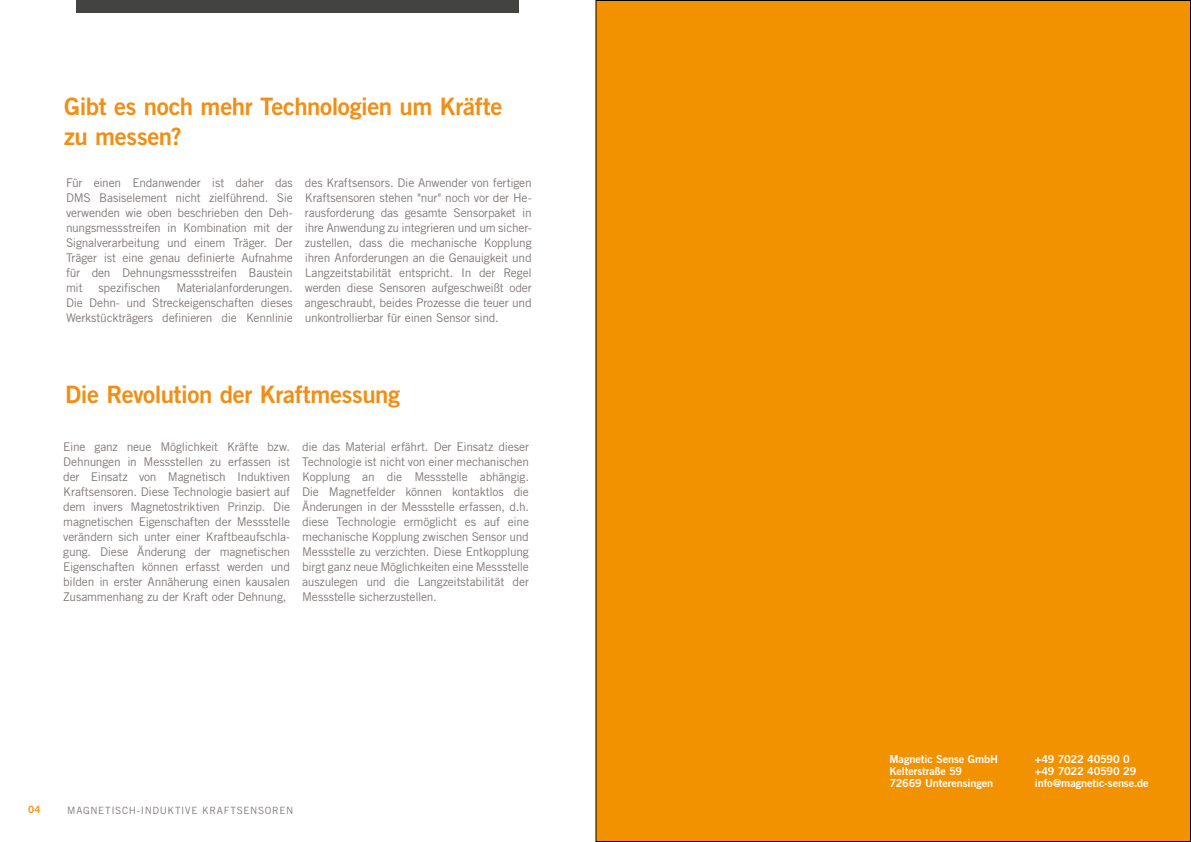
<style>
.page{position:relative;width:1191px;height:842px;background:#fff}
.page>*{position:absolute;margin:0;border:0;box-sizing:border-box;transform-origin:0 0}
.t1{font:24px/30px "Trade Gothic Bold Two";letter-spacing:-.015em;color:#f18e15}
.t2{font:12px/15px "Trade Gothic";letter-spacing:-.02em;color:#817a78;text-align:justify}
.t3{font:11px/12px "Trade Gothic Bold Two";letter-spacing:-.01em;color:#fff}
.t4{font:10px "Trade Gothic";letter-spacing:.06em;color:#817a78}
.t5{font:10px "Trade Gothic Bold Two";color:#f18e15}
</style>
<div class="page">
<div style="left:596px;top:1px;width:594px;height:840px;background:#f39200"></div>
<div style="left:76px;top:0;width:443px;height:12px;background:#434341"></div>
<h1 class="t1" style="left:64px;top:91px;width:440px">Gibt es noch mehr Technologien um Kräfte zu messen?</h1>
<p class="t2" style="left:66px;top:175px;width:228px">Für einen Endanwender ist daher das DMS Basiselement nicht zielführend. Sie verwenden wie oben beschrieben den Deh&shy;nungsmessstreifen in Kombination mit der Signalverarbeitung und einem Träger. Der Träger ist eine genau definierte Aufnahme für den Dehnungsmessstreifen Baustein mit</p>
<p class="t2" style="left:305px;top:175px;width:228px">des Kraftsensors. Die Anwender von fertigen Kraftsensoren stehen "nur" noch vor der He&shy;rausforderung das gesamte Sensorpaket in ihre Anwendung zu integrieren und um sicher&shy;zustellen, dass die mechanische Kopplung ihren Anforderungen an die Genauigkeit und Langzeitstabilität entspricht. In der Regel werden diese Sensoren aufgeschweißt oder angeschraubt, beides Prozesse die teuer und unkontrollierbar für einen Sensor sind.</p>
<p class="t2" style="left:66px;top:280px;width:228px;text-indent:110px">Materialanforderungen.<br>Die Dehn- und Streckeigenschaften dieses Werkstückträgers definieren die Kennlinie</p>
<p class="t2" style="left:98px;top:280px;width:64px">spezifischen</p>
<h1 class="t1" style="left:65px;top:379px;width:336px">Die Revolution der Kraftmessung</h1>
<p class="t2" style="left:63px;top:439px;width:228px">Eine ganz neue Möglichkeit Kräfte bzw.<br>Dehnungen in Messstellen zu erfassen ist der Einsatz von Magnetisch Induktiven Kraftsensoren. Diese Technologie basiert auf dem invers Magnetostriktiven Prinzip. Die magnetischen Eigenschaften der Messstelle verändern sich unter einer Kraftbeaufschla&shy;gung. Diese Änderung der magnetischen Eigenschaften können erfasst werden und bilden in erster Annäherung einen kausalen Zusammenhang zu der Kraft oder Dehnung,</p>
<p class="t2" style="left:302px;top:439px;width:228px">die das Material erfährt. Der Einsatz dieser Technologie ist nicht von einer mechanischen Kopplung an die Messstelle abhängig.<br>Die Magnetfelder können kontaktlos die Änderungen in der Messstelle erfassen, d.h. diese Technologie ermöglicht es auf eine mechanische Kopplung zwischen Sensor und Messstelle zu verzichten. Diese Entkopplung birgt ganz neue Möglichkeiten eine Messstelle auszulegen und die Langzeitstabilität der Messstelle sicherzustellen.</p>
<p class="t5" style="left:28px;top:803px;width:14px">04</p>
<p class="t4" style="left:67px;top:804px;width:227px">MAGNETISCH-INDUKTIVE KRAFTSENSOREN</p>
<p class="t3" style="left:889px;top:753px;width:110px">Magnetic Sense GmbH<br>Kelterstraße 59<br>72669 Unterensingen</p>
<p class="t3" style="left:1035px;top:753px;width:115px">+49 7022 40590 0 +49 7022 40590 29 info@magnetic-sense.de</p>
</div>
